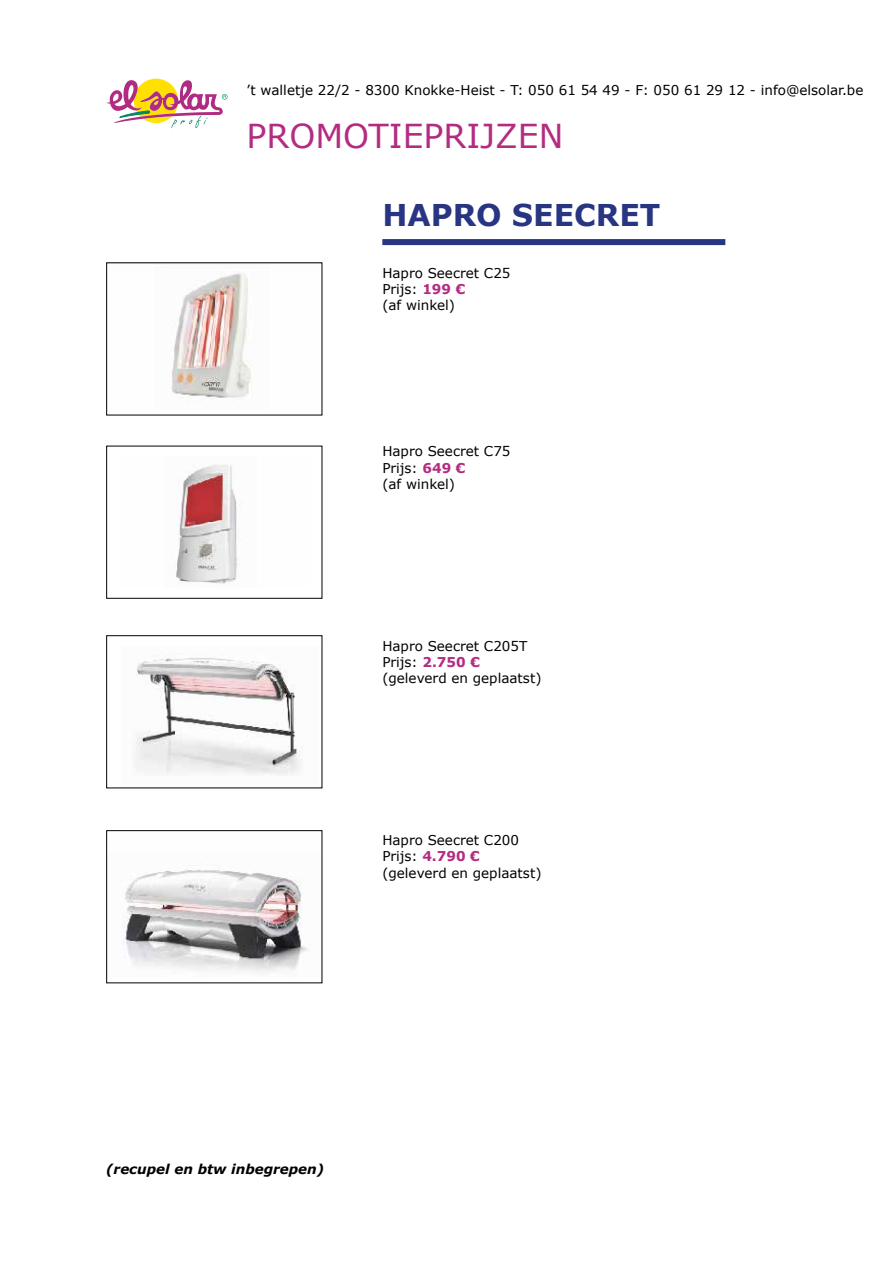
<style>
.page{position:relative;width:893px;height:1263px;background:#fff}
.page>*{position:absolute;margin:0;border:0;box-sizing:border-box;transform-origin:0 0}
.t1{font:33px "Verdana";color:#b32c81}
.t2{font:700 30px "Verdana";color:#283583}
.t3{font:13.5px/16.2px "Verdana";color:#000}
.t4{font:italic 700 13.5px "Verdana";color:#000}
.s1{font-weight:700;color:#b32c81}
</style>
<div class="page">
<div style="left:382px;top:239px;width:343px;height:6px;background:#283583"></div>
<img style="left:171px;top:273px;width:82px;height:126px">
<img style="left:176px;top:464px;width:61px;height:120px">
<div style="left:106px;top:446px;width:216px;height:153px;border:1px solid #000"></div>
<img style="left:136px;top:658px;width:167px;height:117px">
<div style="left:106px;top:635px;width:216px;height:153px;border:1px solid #000"></div>
<img style="left:122px;top:865px;width:187px;height:107px">
<div style="left:106px;top:830px;width:216px;height:153px;border:1px solid #000"></div>
<svg style="left:106px;top:79px;width:121px;height:49px"></svg>
<p class="t3" style="left:247px;top:82px;width:618px">’t walletje 22/2 - 8300 Knokke-Heist - T: 050 61 54 49 - F: 050 61 29 12 - info@elsolar.be</p>
<h1 class="t1" style="left:247px;top:113px;width:318px">PROMOTIEPRIJZEN</h1>
<h2 class="t2" style="left:382px;top:194px;width:280px">HAPRO SEECRET</h2>
<p class="t3" style="left:382px;top:265px;width:130px">Hapro Seecret C25<br>Prijs: <span class="s1">199 €<br></span>(af winkel)</p>
<p class="t3" style="left:382px;top:443px;width:130px">Hapro Seecret C75<br>Prijs: <span class="s1">649 €<br></span>(af winkel)</p>
<p class="t3" style="left:382px;top:638px;width:161px">Hapro Seecret C205T<br>Prijs: <span class="s1">2.750 € </span>(geleverd en geplaatst)</p>
<p class="t3" style="left:382px;top:832px;width:161px">Hapro Seecret C200<br>Prijs: <span class="s1">4.790 € </span>(geleverd en geplaatst)</p>
<p class="t4" style="left:106px;top:1160px;width:219px">(recupel en btw inbegrepen)</p>
</div>
